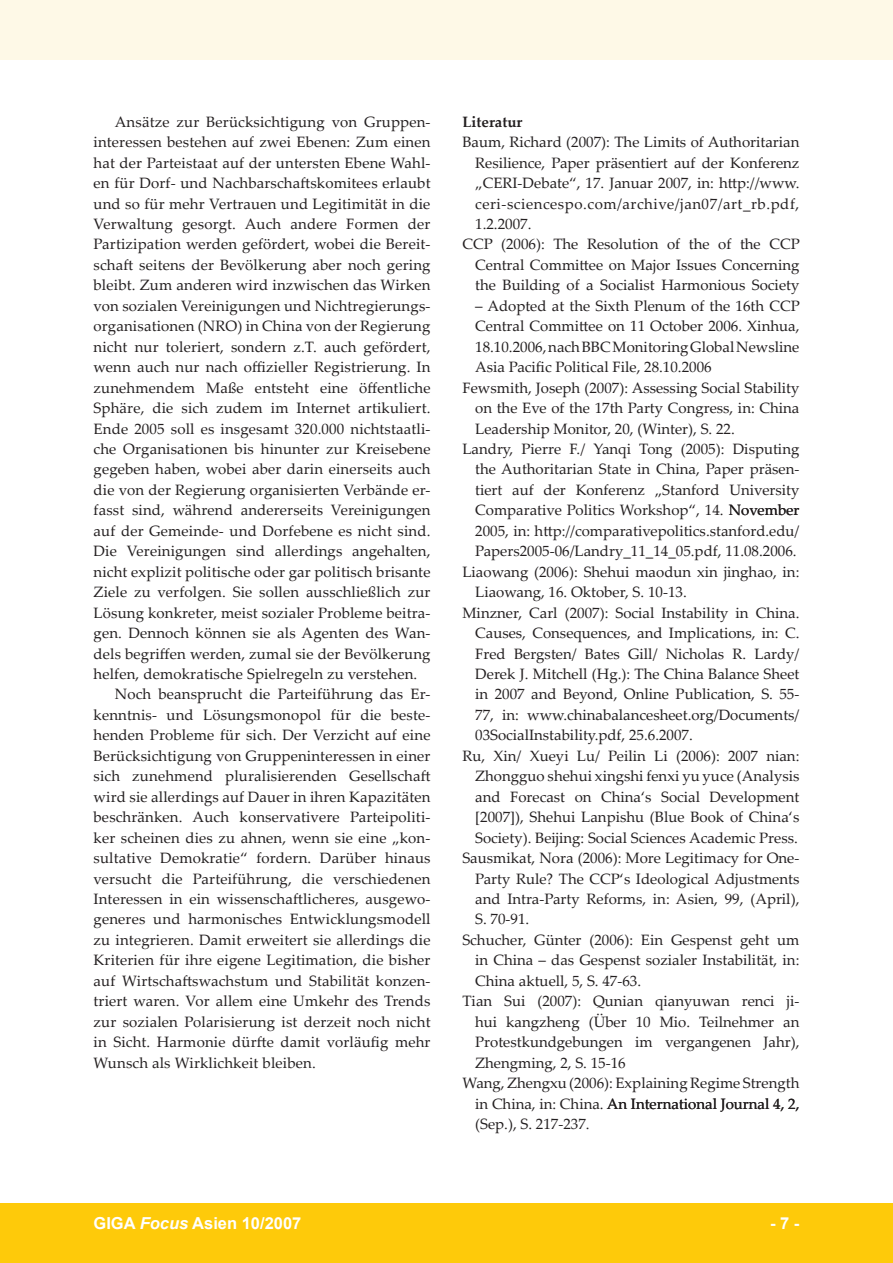
<style>
.page{position:relative;width:893px;height:1263px;background:#fff}
.page>*{position:absolute;margin:0;border:0;box-sizing:border-box;transform-origin:0 0}
.t1{font:700 16.5px "Arial";color:#fff}
.foc__text_flieÃ_text{font:15px/20.4px "Palatino Linotype";letter-spacing:.01em;color:#231f20;text-align:justify}
.foc__text_literatur{font:15px/20.4px "Palatino Linotype";color:#231f20;text-align:justify}
.foc__text_Ã¼berschrif{font:700 15px "Palatino Linotype";color:#231f20}
.s1{font-style:italic}
</style>
<div class="page">
<div style="left:0;top:1203px;width:893px;height:60px;background:#feca0a"></div>
<div style="left:0;top:0;width:893px;height:60px;background:#fef9e7"></div>
<p class="foc__text_flieÃ_text" style="left:94px;top:111px;width:339px;text-indent:21px">Ansätze zur Berücksichtigung von Gruppen&shy;interessen bestehen auf zwei Ebenen: Zum einen hat der Parteistaat auf der untersten Ebene Wahl&shy;en für Dorf- und Nachbarschaftskomitees erlaubt und so für mehr Vertrauen und Legitimität in die Verwaltung gesorgt. Auch andere Formen der Partizipation werden gefördert, wobei die Bereit&shy;schaft seitens der Bevölkerung aber noch gering bleibt. Zum anderen wird inzwischen das Wirken von sozialen Vereinigungen und Nichtregierungs&shy;organisationen (NRO) in China von der Regierung nicht nur toleriert, sondern z.T. auch gefördert, wenn auch nur nach offizieller Registrierung. In zunehmendem Maße entsteht eine öffentliche Sphäre, die sich zudem im Internet artikuliert.<br>Ende 2005 soll es insgesamt 320.000 nichtstaatli&shy;che Organisationen bis hinunter zur Kreisebene gegeben haben, wobei aber darin einerseits auch die von der Regierung organisierten Verbände er&shy;fasst sind, während andererseits Vereinigungen auf der Gemeinde- und Dorfebene es nicht sind.<br>Die Vereinigungen sind allerdings angehalten, nicht explizit politische oder gar politisch brisante Ziele zu verfolgen. Sie sollen ausschließlich zur Lösung konkreter, meist sozialer Probleme beitra&shy;gen. Dennoch können sie als Agenten des Wan&shy;dels begriffen werden, zumal sie der Bevölkerung helfen, demokratische Spielregeln zu verstehen.</p>
<p class="foc__text_flieÃ_text" style="left:94px;top:684px;width:339px;text-indent:21px">Noch beansprucht die Parteiführung das Er&shy;kenntnis- und Lösungsmonopol für die beste&shy;henden Probleme für sich. Der Verzicht auf eine Berücksichtigung von Gruppeninteressen in einer sich zunehmend pluralisierenden Gesellschaft wird sie allerdings auf Dauer in ihren Kapazitäten beschränken. Auch konservativere Parteipoliti&shy;ker scheinen dies zu ahnen, wenn sie eine „kon&shy;sultative Demokratie“ fordern. Darüber hinaus versucht die Parteiführung, die verschiedenen Interessen in ein wissenschaftlicheres, ausgewo&shy;generes und harmonisches Entwicklungsmodell zu integrieren. Damit erweitert sie allerdings die Kriterien für ihre eigene Legitimation, die bisher auf Wirtschaftswachstum und Stabilität konzen&shy;triert waren. Vor allem eine Umkehr des Trends zur sozialen Polarisierung ist derzeit noch nicht in Sicht. Harmonie dürfte damit vorläufig mehr Wunsch als Wirklichkeit bleiben.</p>
<p class="foc__text_Ã¼berschrif" style="left:462px;top:111px;width:61px">Literatur</p>
<p class="foc__text_literatur" style="left:475px;top:131px;width:326px;text-indent:-13px">Baum, Richard (2007): The Limits of Authoritarian Resilience, Paper präsentiert auf der Konferenz „CERI-Debate“, 17. Januar 2007, in: http://www. ceri-sciencespo.com/archive/jan07/art_rb.pdf, 1.2.2007.</p>
<p class="foc__text_literatur" style="left:475px;top:234px;width:326px;text-indent:-13px">CCP (2006): The Resolution of the of the CCP Central Committee on Major Issues Concerning the Building of a Socialist Harmonious Society</p>
<p class="foc__text_literatur" style="left:475px;top:295px;width:326px">– Adopted at the Sixth Plenum of the 16th CCP Central Committee on 11 October 2006. Xinhua, 18.10.2006, nach BBC Monitoring Global Newsline Asia Pacific Political File, 28.10.2006</p>
<p class="foc__text_literatur" style="left:475px;top:377px;width:326px;text-indent:-13px">Fewsmith, Joseph (2007): Assessing Social Stability on the Eve of the 17th Party Congress, in: China Leadership Monitor, 20, (Winter), S. 22.</p>
<p class="foc__text_literatur" style="left:475px;top:438px;width:326px;text-indent:-13px">Landry, Pierre F./ Yanqi Tong (2005): Disputing the Authoritarian State in China, Paper präsen&shy;tiert auf der Konferenz „Stanford University Comparative Politics Workshop“, 14. November 2005, in: http://comparativepolitics.stanford.edu/ Papers2005-06/Landry_11_14_05.pdf, 11.08.2006.</p>
<p class="foc__text_literatur" style="left:475px;top:561px;width:326px;text-indent:-13px">Liaowang (2006): Shehui maodun xin jinghao, in:<br>Liaowang, 16. Oktober, S. 10-13.</p>
<p class="foc__text_literatur" style="left:475px;top:602px;width:326px;text-indent:-13px">Minzner, Carl (2007): Social Instability in China.<br>Causes, Consequences, and Implications, in: C.<br>Fred Bergsten/ Bates Gill/ Nicholas R. Lardy/ Derek J. Mitchell (Hg.): The China Balance Sheet in 2007 and Beyond, Online Publication, S. 55- 77, in: www.chinabalancesheet.org/Documents/ 03SocialInstability.pdf, 25.6.2007.</p>
<p class="foc__text_literatur" style="left:475px;top:745px;width:326px;text-indent:-13px">Ru, Xin/ Xueyi Lu/ Peilin Li (2006): 2007 nian:<br>Zhongguo shehui xingshi fenxi yu yuce (Analysis and Forecast on China‘s Social Development [2007]), Shehui Lanpishu (Blue Book of China‘s Society). Beijing: Social Sciences Academic Press.</p>
<p class="foc__text_literatur" style="left:475px;top:847px;width:326px;text-indent:-13px">Sausmikat, Nora (2006): More Legitimacy for One-Party Rule? The CCP‘s Ideological Adjustments and Intra-Party Reforms, in: Asien, 99, (April), S. 70-91.</p>
<p class="foc__text_literatur" style="left:475px;top:929px;width:326px;text-indent:-13px">Schucher, Günter (2006): Ein Gespenst geht um in China – das Gespenst sozialer Instabilität, in:<br>China aktuell, 5, S. 47-63.</p>
<p class="foc__text_literatur" style="left:475px;top:990px;width:326px;text-indent:-13px">Tian Sui (2007): Qunian qianyuwan renci ji&shy;hui kangzheng (Über 10 Mio. Teilnehmer an Protestkundgebungen im vergangenen Jahr), Zhengming, 2, S. 15-16</p>
<p class="foc__text_literatur" style="left:475px;top:1072px;width:326px;text-indent:-13px">Wang, Zhengxu (2006): Explaining Regime Strength in China, in: China. An International Journal 4, 2, (Sep.), S. 217-237.</p>
<p class="t1" style="left:94px;top:1212px;width:209px">GIGA <span class="s1">Focus</span> Asien 10/2007</p>
<p class="t1" style="left:770px;top:1212px;width:31px">- -</p>
</div>
